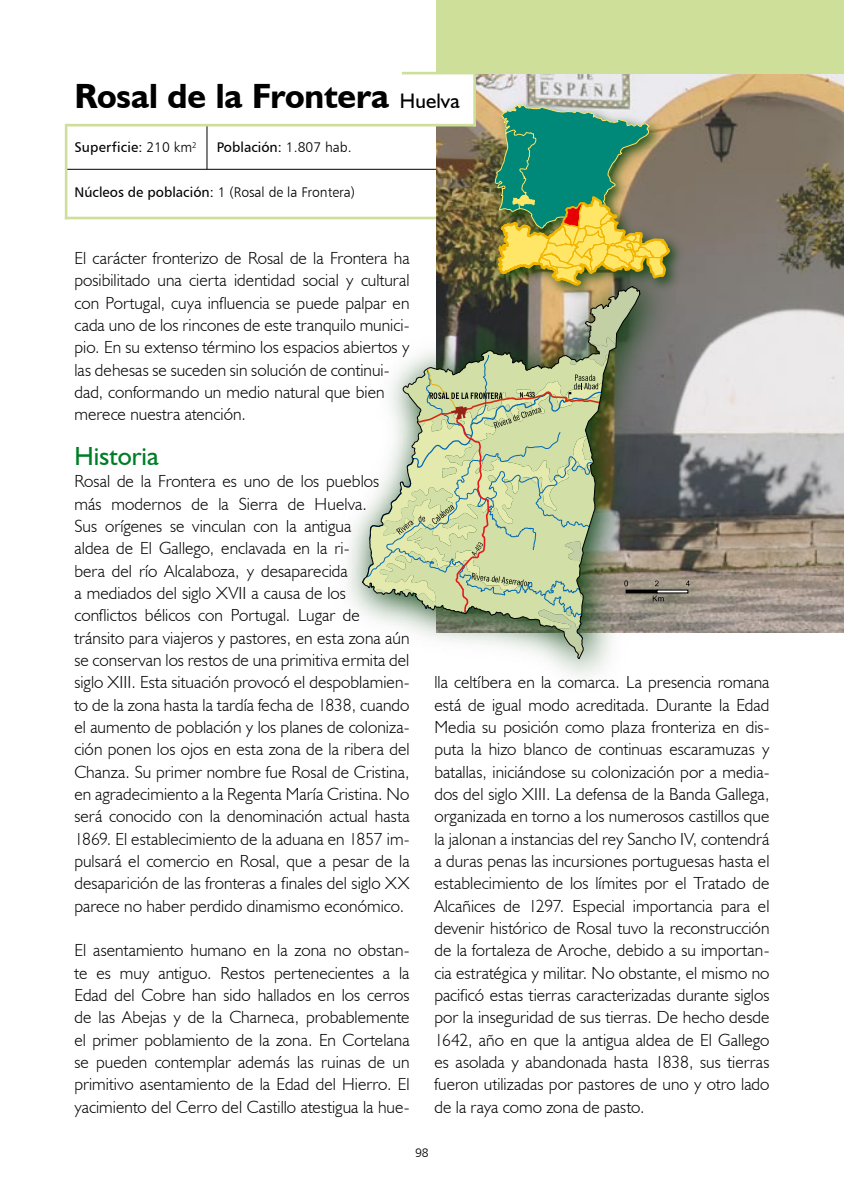
<style>
.page{position:relative;width:844px;height:1191px;background:#fff}
.page>*{position:absolute;margin:0;border:0;box-sizing:border-box;transform-origin:0 0}
.t1{font:700 35px "Humanist 521 BT";letter-spacing:-.005em;color:#000}
.t2{font:26.25px "Humanist 521 BT";color:#007d27}
.t3{font:300 17.5px/22.4px "Humanist 521 BT";letter-spacing:.005em;color:#000}
.t4{font:14px "Humanist 777 BT Light B";color:#000}
.t5{font:14px "Humanist 777 BT Roman B";letter-spacing:.005em;color:#000}
.t6{font:12.25px "Humanist 777 BT Light B";color:#000}
.s1{font-weight:400;font-size:21px}
.s2{font-family:"Humanist 777 BT Light B"}
.s3{font-family:"Humanist 777 BT Roman B"}
</style>
<div class="page">
<hr style="left:65px;top:217px;width:372px;height:2px;background:#cddf99">
<hr style="left:66px;top:169px;width:375px;height:1px;background:#000">
<div style="left:436px;top:0;width:407px;height:632px;background:#cddf99"></div>
<img style="left:476px;top:74px;width:367px;height:558px">
<div style="left:74px;top:73px;width:401px;height:52px;background:#fff"></div>
<hr style="left:206px;top:125px;width:1px;height:44px;background:#000">
<hr style="left:66px;top:124px;width:410px;height:2px;background:#cddf99">
<hr style="left:65px;top:124px;width:2px;height:95px;background:#cddf99">
<hr style="left:402px;top:72px;width:74px;height:2px;background:#cddf99">
<hr style="left:473px;top:72px;width:3px;height:54px;background:#cddf99">
<svg style="left:348px;top:259px;width:376px;height:417px"></svg>
<svg style="left:685px;top:580px;width:4px;height:6px"></svg>
<div style="left:488px;top:97px;width:198px;height:205px;background:#003c05;opacity:.8"></div>
<img style="left:362px;top:104px;width:307px;height:554px">
<h1 class="t1" style="left:74px;top:74px;width:386px">Rosal de la Frontera <span class="s1">Huelva</span></h1>
<p class="t5" style="left:74px;top:139px;width:124px">Superficie: <span class="s2">210 km</span><sup>2</sup></p>
<p class="t5" style="left:217px;top:139px;width:136px">Población: <span class="s2">1.807 hab.</span></p>
<p class="t4" style="left:74px;top:183px;width:282px"><span class="s3">Núcleos de población:</span> 1 (Rosal de la Frontera)</p>
<p class="t3" style="left:74px;top:246px;width:336px">El carácter fronterizo de Rosal de la Frontera ha posibilitado una cierta identidad social y cultural con Portugal, cuya influencia se puede palpar en cada uno de los rincones de este tranquilo munici&shy;pio. En su extenso término los espacios abiertos y las dehesas se suceden sin solución de continui&shy;dad, conformando un medio natural que bien merece nuestra atención.</p>
<h2 class="t2" style="left:74px;top:440px;width:86px">Historia</h2>
<p class="t3" style="left:74px;top:470px;width:336px">Rosal de la Frontera es uno de los pueblos más modernos de la Sierra de Huelva.<br>Sus orígenes se vinculan con la antigua<br>aldea de El Gallego, enclavada en la ri-<br>bera del río Alcalaboza, y desaparecida<br>a mediados del siglo XVII a causa de los conflictos bélicos con Portugal. Lugar de tránsito para viajeros y pastores, en esta zona aún se conservan los restos de una primitiva ermita del siglo XIII. Esta situación provocó el despoblamien&shy;to de la zona hasta la tardía fecha de 1838, cuando el aumento de población y los planes de coloniza&shy;ción ponen los ojos en esta zona de la ribera del Chanza. Su primer nombre fue Rosal de Cristina, en agradecimiento a la Regenta María Cristina. No será conocido con la denominación actual hasta 1869. El establecimiento de la aduana en 1857 im&shy;pulsará el comercio en Rosal, que a pesar de la desaparición de las fronteras a finales del siglo XX parece no haber perdido dinamismo económico.</p>
<p class="t3" style="left:74px;top:938px;width:336px;text-align:justify">El asentamiento humano en la zona no obstan&shy;te es muy antiguo. Restos pertenecientes a la Edad del Cobre han sido hallados en los cerros de las Abejas y de la Charneca, probablemente el primer poblamiento de la zona. En Cortelana se pueden contemplar además las ruinas de un primitivo asentamiento de la Edad del Hierro. El yacimiento del Cerro del Castillo atestigua la hue-</p>
<p class="t3" style="left:434px;top:671px;width:336px;text-align:justify">lla celtíbera en la comarca. La presencia romana está de igual modo acreditada. Durante la Edad Media su posición como plaza fronteriza en dis&shy;puta la hizo blanco de continuas escaramuzas y batallas, iniciándose su colonización por a media&shy;dos del siglo XIII. La defensa de la Banda Gallega, organizada en torno a los numerosos castillos que la jalonan a instancias del rey Sancho IV, contendrá a duras penas las incursiones portuguesas hasta el establecimiento de los límites por el Tratado de Alcañices de 1297. Especial importancia para el devenir histórico de Rosal tuvo la reconstrucción de la fortaleza de Aroche, debido a su importan&shy;cia estratégica y militar. No obstante, el mismo no pacificó estas tierras caracterizadas durante siglos por la inseguridad de sus tierras. De hecho desde 1642, año en que la antigua aldea de El Gallego es asolada y abandonada hasta 1838, sus tierras fueron utilizadas por pastores de uno y otro lado de la raya como zona de pasto.</p>
<p class="t6" style="left:415px;top:1144px;width:15px">98</p>
</div>
